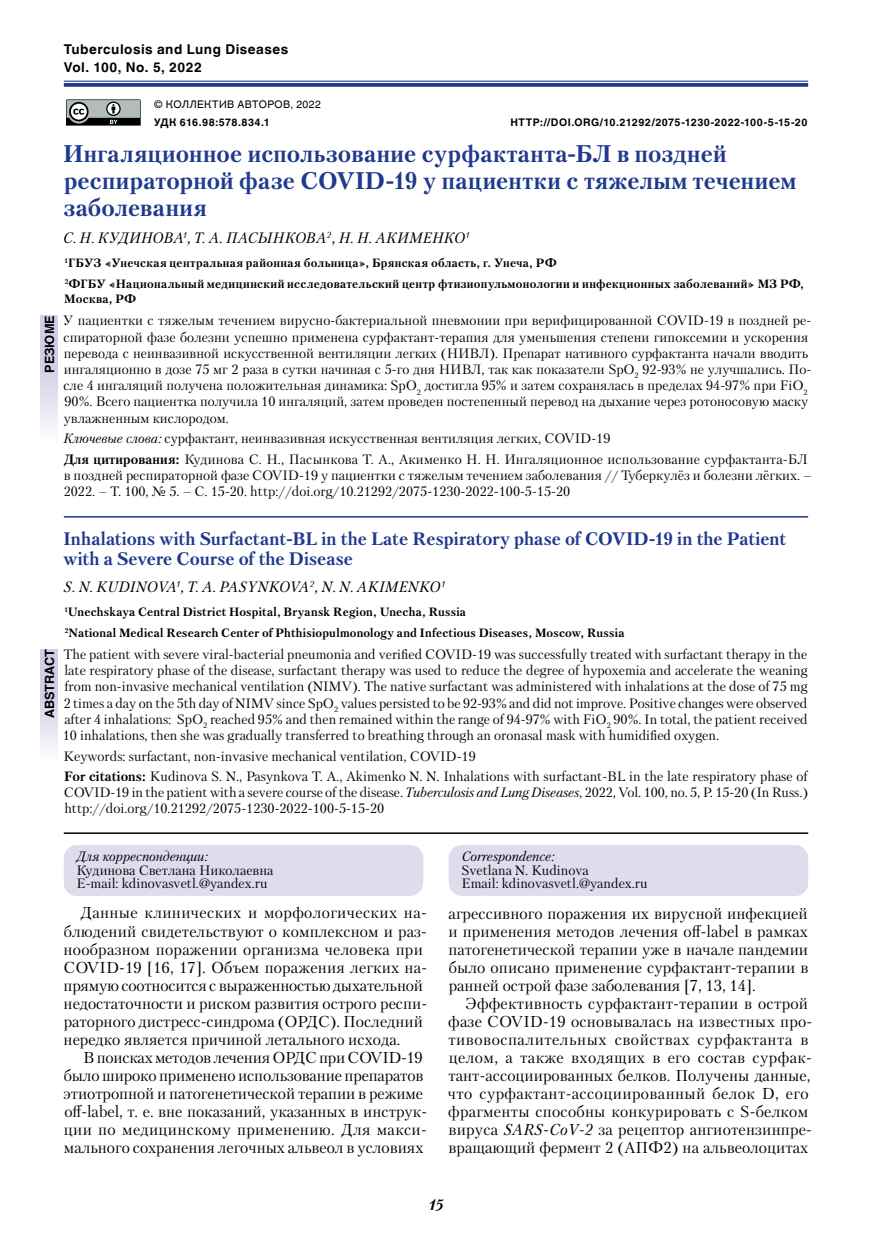
<style>
.page{position:relative;width:872px;height:1255px;background:#fff}
.page>*{position:absolute;margin:0;border:0;box-sizing:border-box;transform-origin:0 0}
.t1{font:700 24px/27px "Petersburg";letter-spacing:.01em;color:#1e398d}
.t2{font:700 18px/19.5px "Petersburg";color:#1e398d}
.t3{font:15.75px/18px "Petersburg";letter-spacing:.005em;color:#000}
.t4{font:italic 15px "Petersburg";letter-spacing:.025em;color:#000}
.t5{font:italic 700 15px "Petersburg";color:#000}
.t6{font:13.5px/16.2px "Petersburg";color:#000}
.t7{font:700 13.5px/18px "Helvetica World";letter-spacing:.035em;color:#000}
.t8{font:italic 13.5px "Petersburg";color:#000}
.t9{font:700 12.75px "Helvetica World";color:#000}
.t10{font:700 12px/21px "Petersburg";letter-spacing:.02em;color:#000}
.t11{font:700 10.5px "Helvetica World";letter-spacing:.045em;color:#000}
.t12{font:10.5px "Helvetica World";letter-spacing:.035em;color:#000}
.s1{font-style:italic}
.s2{font-weight:700}
</style>
<div class="page">
<hr style="left:64px;top:81px;width:744px;height:1px;background:#1e398d">
<svg style="left:64px;top:83px;width:744px;height:4px;background:#2b4493"></svg>
<hr style="left:64px;top:516px;width:744px;height:1px;background:#1e398d">
<hr style="left:64px;top:832px;width:744px;height:1px;background:#000">
<svg style="left:66px;top:99px;width:75px;height:27px;background:#7a7f7e"></svg>
<div style="left:40px;top:315px;width:17px;height:127px;background:linear-gradient(to bottom,#c4c5e0,#f5f5fa)"></div>
<div style="left:40px;top:649px;width:17px;height:113px;background:linear-gradient(to bottom,#c3c5e0,#f5f6fa)"></div>
<div style="left:64px;top:845px;width:359px;height:50px;background:#dddded;border-radius:13px"></div>
<div style="left:449px;top:845px;width:359px;height:50px;background:#dddded;border-radius:13px"></div>
<p class="t9" style="left:42px;top:373px;width:59px;rotate:-90deg">РЕЗЮМЕ</p>
<p class="t9" style="left:42px;top:717px;width:70px;rotate:-90deg">ABSTRACT</p>
<p class="t7" style="left:64px;top:40px;width:226px">Tuberculosis and Lung Diseases<br>Vol. 100, No. 5, 2022</p>
<p class="t12" style="left:154px;top:98px;width:169px">© КОЛЛЕКТИВ АВТОРОВ, 2022</p>
<p class="t11" style="left:154px;top:116px;width:117px">УДК 616.98:578.834.1</p>
<p class="t11" style="left:510px;top:116px;width:298px">HTTP://DOI.ORG/10.21292/2075-1230-2022-100-5-15-20</p>
<h1 class="t1" style="left:63px;top:140px;width:735px">Ингаляционное использование сурфактанта-БЛ в поздней респираторной фазе COVID-19 у пациентки с тяжелым течением заболевания</h1>
<p class="t4" style="left:63px;top:229px;width:408px">С. Н. КУДИНОВА<sup>1</sup>, Т. А. ПАСЫНКОВА<sup>2</sup>, Н. Н. АКИМЕНКО<sup>1</sup></p>
<p class="t10" style="left:64px;top:252px;width:741px"><sup>1</sup>ГБУЗ «Унечская центральная районная больница», Брянская область, г. Унеча, РФ<br><sup>2</sup>ФГБУ «Национальный медицинский исследовательский центр фтизиопульмонологии и инфекционных заболеваний» МЗ РФ,</p>
<p class="t10" style="left:64px;top:288px;width:74px">Москва, РФ</p>
<p class="t6" style="left:63px;top:312px;width:750px">У пациентки с тяжелым течением вирусно-бактериальной пневмонии при верифицированной COVID-19 в поздней ре&shy;спираторной фазе болезни успешно применена сурфактант-терапия для уменьшения степени гипоксемии и ускорения перевода с неинвазивной искусственной вентиляции легких (НИВЛ). Препарат нативного сурфактанта начали вводить ингаляционно в дозе 75 мг 2 раза в сутки начиная с 5-го дня НИВЛ, так как показатели SpO<sub>2</sub> 92-93% не улучшались. По&shy;сле 4 ингаляций получена положительная динамика: SpO<sub>2</sub> достигла 95% и затем сохранялась в пределах 94-97% при FiО<sub>2<br></sub>90%. Всего пациентка получила 10 ингаляций, затем проведен постепенный перевод на дыхание через ротоносовую маску увлажненным кислородом.</p>
<p class="t6" style="left:64px;top:428px;width:745px;line-height:20.4px"><span class="s1">Ключевые слова:</span> сурфактант, неинвазивная искусственная вентиляция легких, COVID-19<br><span class="s2">Для цитирования:</span> Кудинова С. Н., Пасынкова Т. А., Акименко Н. Н. Ингаляционное использование сурфактанта-БЛ</p>
<p class="t6" style="left:64px;top:467px;width:749px">в поздней респираторной фазе COVID-19 у пациентки с тяжелым течением заболевания // Туберкулёз и болезни лёгких. –<br>2022. – Т. 100, № 5. – С. 15-20. http://doi.org/10.21292/2075-1230-2022-100-5-15-20</p>
<h2 class="t2" style="left:63px;top:529px;width:724px">Inhalations with Surfactant-BL in the Late Respiratory phase of COVID-19 in the Patient with a Severe Course of the Disease</h2>
<p class="t4" style="left:63px;top:578px;width:383px">S. N. KUDINOVA<sup>1</sup>, T. А. PASYNKOVA<sup>2</sup>, N. N. АKIMENKO<sup>1</sup></p>
<p class="t10" style="left:64px;top:601px;width:561px"><sup>1</sup>Unechskaya Central District Hospital, Bryansk Region, Unecha, Russia<br><sup>2</sup>National Medical Research Center of Phthisiopulmonology and Infectious Diseases, Moscow, Russia</p>
<p class="t6" style="left:63px;top:646px;width:746px;text-align:justify">The patient with severe viral-bacterial pneumonia and verified COVID-19 was successfully treated with surfactant therapy in the late respiratory phase of the disease, surfactant therapy was used to reduce the degree of hypoxemia and accelerate the weaning from non-invasive mechanical ventilation (NIMV). The native surfactant was administered with inhalations at the dose of 75 mg 2 times a day on the 5th day of NIMV since SpO<sub>2</sub> values persisted to be 92-93% and did not improve. Positive changes were observed after 4 inhalations: SpO<sub>2</sub> reached 95% and then remained within the range of 94-97% with FiO<sub>2</sub> 90%. In total, the patient received 10 inhalations, then she was gradually transferred to breathing through an oronasal mask with humidified oxygen.</p>
<p class="t6" style="left:64px;top:745px;width:745px;line-height:20.4px">Keywords: surfactant, non-invasive mechanical ventilation, COVID-19<br><span class="s2">For citations:</span> Kudinova S. N., Pasynkova T. А., Аkimenko N. N. Inhalations with surfactant-BL in the late respiratory phase of</p>
<p class="t6" style="left:64px;top:784px;width:746px">COVID-19 in the patient with a severe course of the disease. <span class="s1">Tuberculosis and Lung Diseases</span>, 2022, Vol. 100, no. 5, P. 15-20 (In Russ.) http://doi.org/10.21292/2075-1230-2022-100-5-15-20</p>
<p class="t8" style="left:77px;top:848px;width:133px">Для корреспонденции:</p>
<p class="t6" style="left:77px;top:863px;width:198px;line-height:13.5px">Кудинова Светлана Николаевна<br>E-mail: kdinovasvetl.@yandex.ru</p>
<p class="t3" style="left:63px;top:903px;width:365px;text-indent:17px">Данные клинических и морфологических на&shy;блюдений свидетельствуют о комплексном и раз&shy;нообразном поражении организма человека при COVID-19 [16, 17]. Объем поражения легких на&shy;прямую соотносится с выраженностью дыхательной недостаточности и риском развития острого респи&shy;раторного дистресс-синдрома (ОРДС). Последний нередко является причиной летального исхода.</p>
<p class="t3" style="left:64px;top:1047px;width:365px;text-indent:20px">В поисках методов лечения ОРДС при COVID-19 было широко применено использование препаратов этиотропной и патогенетической терапии в режиме off-label, т. е. вне показаний, указанных в инструк&shy;ции по медицинскому применению. Для макси&shy;мального сохранения легочных альвеол в условиях</p>
<p class="t8" style="left:461px;top:848px;width:95px">Correspondence:</p>
<p class="t6" style="left:461px;top:863px;width:188px;line-height:13.5px">Svetlana N. Kudinova<br>Email: kdinovasvetl.@yandex.ru</p>
<p class="t3" style="left:448px;top:903px;width:361px;text-align:justify">агрессивного поражения их вирусной инфекцией и применения методов лечения off-label в рамках патогенетической терапии уже в начале пандемии было описано применение сурфактант-терапии в ранней острой фазе заболевания [7, 13, 14].</p>
<p class="t3" style="left:448px;top:993px;width:366px;text-indent:17px">Эффективность сурфактант-терапии в острой фазе COVID-19 основывалась на известных про&shy;тивовоспалительных свойствах сурфактанта в целом, а также входящих в его состав сурфак&shy;тант-ассоциированных белков. Получены данные, что сурфактант-ассоциированный белок D, его фрагменты способны конкурировать с S-белком вируса <span class="s1">SARS-CoV-2</span> за рецептор ангиотензинпре&shy;вращающий фермент 2 (АПФ2) на альвеолоцитах</p>
<p class="t5" style="left:428px;top:1194px;width:17px">15</p>
</div>
